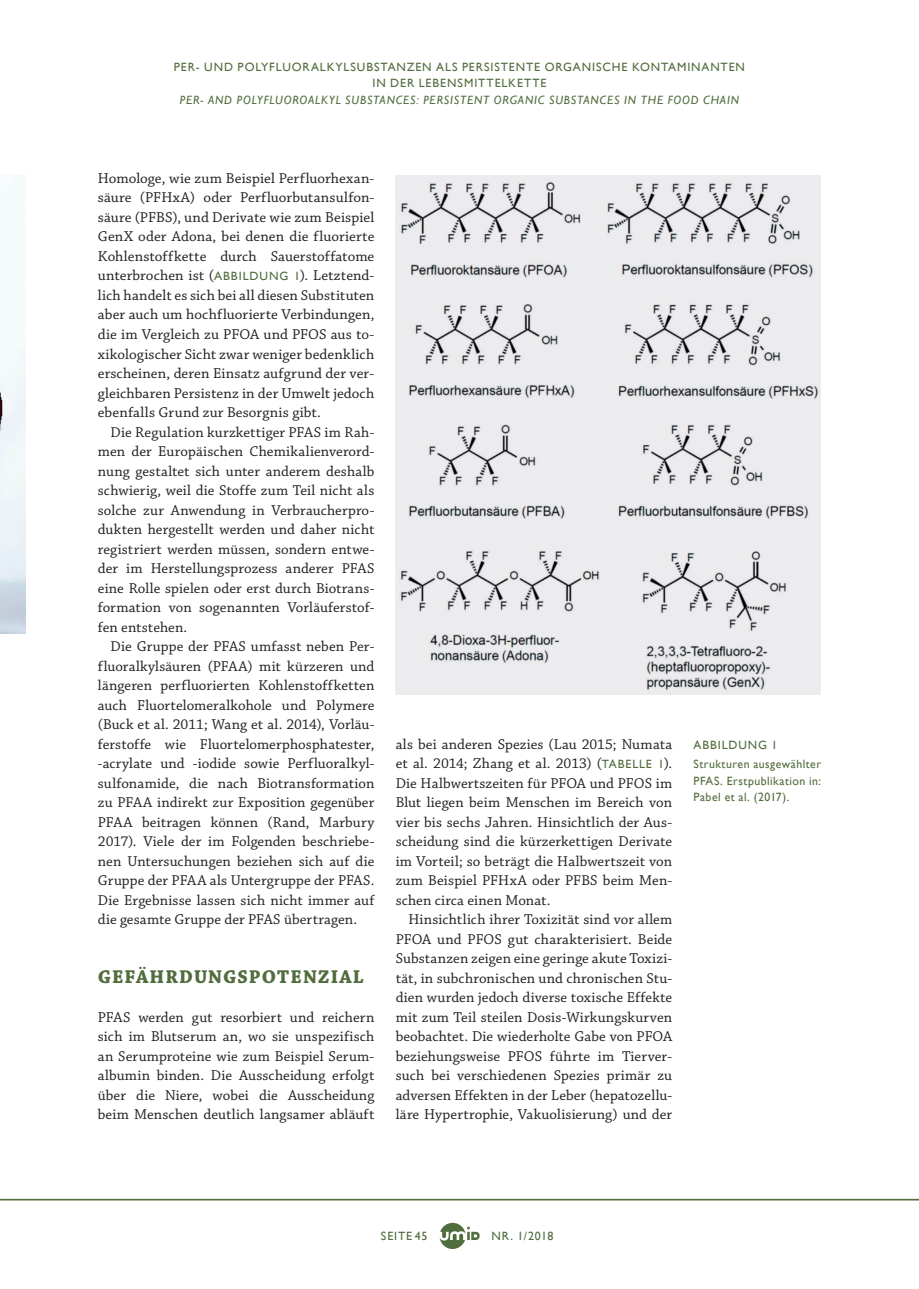
<style>
.page{position:relative;width:919px;height:1289px;background:#fff}
.page>*{position:absolute;margin:0;border:0;box-sizing:border-box;transform-origin:0 0}
.t1{font:700 19.5px "Chaparral Pro";letter-spacing:.05em;color:#516c3d}
.fließtext{font:15px/19.5px "Chaparral Pro";letter-spacing:.005em;color:#231f20;text-align:justify}
.fließtext_erster_abs{font:15px/19.5px "Chaparral Pro";letter-spacing:.01em;color:#231f20;text-align:justify}
.abbildung_HÄNGEND{font:12px/16.5px "Gill Sans";letter-spacing:.07em;color:#516c3d;text-align:center}
.t2{font:italic 12px "Gill Sans";letter-spacing:.07em;color:#516c3d}
.s1{font-family:"Gill Sans";font-size:12px;color:#516c3d}
</style>
<div class="page">
<hr style="left:0;top:1198px;width:918px;height:2px;background:#516c3d">
<img style="left:396px;top:175px;width:424px;height:520px">
<img style="left:0;top:175px;width:26px;height:458px">
<svg style="left:439px;top:1222px;width:40px;height:26px"></svg>
<p class="abbildung_HÄNGEND" style="left:174px;top:59px;width:572px">PER- UND POLYFLUORALKYLSUBSTANZEN ALS PERSISTENTE ORGANISCHE KONTAMINANTEN<br>IN DER LEBENSMITTELKETTE</p>
<p class="t2" style="left:180px;top:93px;width:560px">PER- AND POLYFLUOROALKYL SUBSTANCES: PERSISTENT ORGANIC SUBSTANCES IN THE FOOD CHAIN</p>
<p class="fließtext" style="left:98px;top:169px;width:278px">Homologe, wie zum Beispiel Perfluorhexan&shy;säure (PFHxA) oder Perfluorbutansulfon&shy;säure (PFBS), und Derivate wie zum Beispiel GenX oder Adona, bei denen die fluorierte Kohlenstoffkette durch Sauerstoffatome unterbrochen ist (<span class="s1">ABBILDUNG 1</span>). Letztend&shy;lich handelt es sich bei all diesen Substituten aber auch um hochfluorierte Verbindungen, die im Vergleich zu PFOA und PFOS aus to&shy;xikologischer Sicht zwar weniger bedenklich erscheinen, deren Einsatz aufgrund der ver&shy;gleichbaren Persistenz in der Umwelt jedoch ebenfalls Grund zur Besorgnis gibt.</p>
<p class="fließtext" style="left:98px;top:422px;width:278px;text-indent:13px">Die Regulation kurzkettiger PFAS im Rah&shy;men der Europäischen Chemikalienverord&shy;nung gestaltet sich unter anderem deshalb schwierig, weil die Stoffe zum Teil nicht als solche zur Anwendung in Verbraucherpro&shy;dukten hergestellt werden und daher nicht registriert werden müssen, sondern entwe&shy;der im Herstellungsprozess anderer PFAS eine Rolle spielen oder erst durch Biotrans&shy;formation von sogenannten Vorläuferstof&shy;fen entstehen.</p>
<p class="fließtext" style="left:98px;top:637px;width:278px;text-indent:13px">Die Gruppe der PFAS umfasst neben Per&shy;fluoralkylsäuren (PFAA) mit kürzeren und längeren perfluorierten Kohlenstoffketten auch Fluortelomeralkohole und Polymere (Buck et al. 2011; Wang et al. 2014), Vorläu&shy;ferstoffe wie Fluortelomerphosphatester, -acrylate und -iodide sowie Perfluoralkyl&shy;sulfonamide, die nach Biotransformation zu PFAA indirekt zur Exposition gegenüber PFAA beitragen können (Rand, Marbury 2017). Viele der im Folgenden beschriebe&shy;nen Untersuchungen beziehen sich auf die Gruppe der PFAA als Untergruppe der PFAS.<br>Die Ergebnisse lassen sich nicht immer auf die gesamte Gruppe der PFAS übertragen.</p>
<p class="t1" style="left:98px;top:965px;width:267px">GEFÄHRDUNGSPOTENZIAL</p>
<p class="fließtext_erster_abs" style="left:98px;top:1007px;width:278px">PFAS werden gut resorbiert und reichern sich im Blutserum an, wo sie unspezifisch an Serumproteine wie zum Beispiel Serum&shy;albumin binden. Die Ausscheidung erfolgt über die Niere, wobei die Ausscheidung beim Menschen deutlich langsamer abläuft</p>
<p class="fließtext_erster_abs" style="left:395px;top:734px;width:278px">als bei anderen Spezies (Lau 2015; Numata et al. 2014; Zhang et al. 2013) (<span class="s1">TABELLE 1</span>).<br>Die Halbwertszeiten für PFOA und PFOS im Blut liegen beim Menschen im Bereich von vier bis sechs Jahren. Hinsichtlich der Aus&shy;scheidung sind die kürzerkettigen Derivate im Vorteil; so beträgt die Halbwertszeit von zum Beispiel PFHxA oder PFBS beim Men&shy;schen circa einen Monat.</p>
<p class="fließtext" style="left:395px;top:910px;width:278px;text-indent:13px">Hinsichtlich ihrer Toxizität sind vor allem PFOA und PFOS gut charakterisiert. Beide Substanzen zeigen eine geringe akute Toxizi&shy;tät, in subchronischen und chronischen Stu&shy;dien wurden jedoch diverse toxische Effekte mit zum Teil steilen Dosis-Wirkungskurven beobachtet. Die wiederholte Gabe von PFOA beziehungsweise PFOS führte im Tierver&shy;such bei verschiedenen Spezies primär zu adversen Effekten in der Leber (hepatozellu&shy;läre Hypertrophie, Vakuolisierung) und der</p>
<p class="abbildung_HÄNGEND" style="left:693px;top:736px;width:86px">ABBILDUNG 1</p>
<p class="abbildung_HÄNGEND" style="left:693px;top:756px;width:129px;text-align:justify">Strukturen ausgewählter PFAS. Erstpublikation in:<br>Pabel et al. (2017).</p>
<p class="abbildung_HÄNGEND" style="left:381px;top:1227px;width:48px">SEITE 45</p>
<p class="abbildung_HÄNGEND" style="left:491px;top:1227px;width:63px">NR. 1/2018</p>
</div>
